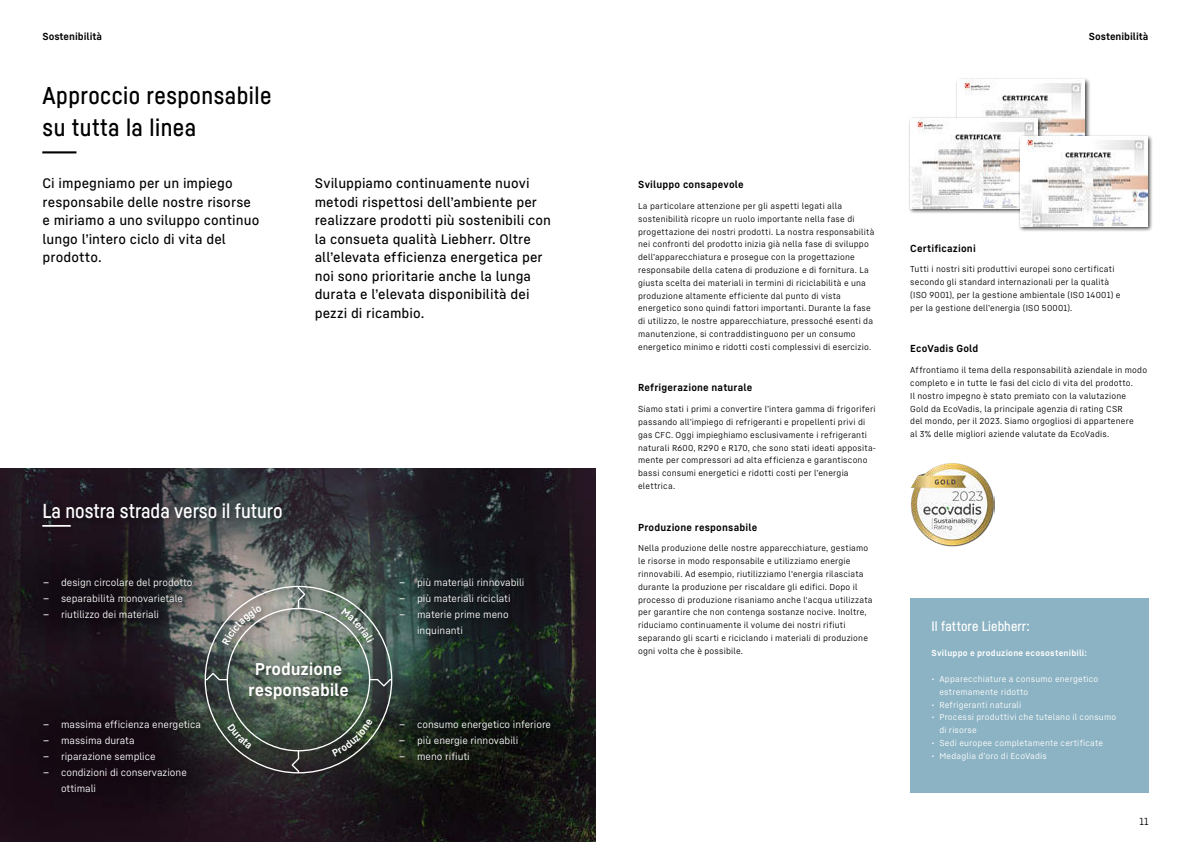
<style>
.page{position:relative;width:1191px;height:842px;background:#fff}
.page>*{position:absolute;margin:0;border:0;box-sizing:border-box;transform-origin:0 0}
.t1{font:24px/31.5px "Liebherr Head Regular 2";letter-spacing:.02em;color:#000}
.t2{font:20px/20px "Liebherr Head Regular 2";color:#fff}
.t3{font:16.8px/20.2px "Liebherr Text Bold 2";letter-spacing:-.005em;color:#fff;text-align:center}
.t4{font:500 13.5px/18.5px "Liebherr Text";letter-spacing:.005em;color:#000}
.t5{font:13.5px "Liebherr Head Regular 2";letter-spacing:.01em;color:#fff}
.t6{font:10px/16px "Liebherr Text Regular 2";color:#fff}
.t7{font:700 10px "Liebherr Text";letter-spacing:.015em;color:#000}
.t8{font:10px "Liebherr Text Regular 2";color:#000}
.t9{font:8.5px/12.8px "Liebherr Text Regular 2";letter-spacing:.02em;color:#000}
.t10{font:8.5px/12.8px "Liebherr Text Regular 2";letter-spacing:.02em;color:#fff}
.t11{font:700 8.5px "Liebherr Text";letter-spacing:.025em;color:#fff}
.s1{font-family:"Liebherr Head Regular 2"}
</style>
<div class="page">
<img style="left:910px;top:463px;width:84px;height:84px">
<img style="left:0;top:469px;width:595px;height:373px">
<div style="left:954px;top:77px;width:137px;height:98px;background:#000;opacity:.75"></div>
<img style="left:957px;top:79px;width:128px;height:55px">
<div style="left:907px;top:116px;width:136px;height:98px;background:#000;opacity:.75"></div>
<img style="left:910px;top:119px;width:127px;height:90px">
<div style="left:1018px;top:134px;width:135px;height:98px;background:#000;opacity:.75"></div>
<img style="left:1020px;top:136px;width:127px;height:90px">
<div style="left:200px;top:582px;width:200px;height:200px;background:#000;opacity:.5"></div>
<svg style="left:370px;top:678px;width:20px;height:10px"></svg>
<svg style="left:207px;top:672px;width:20px;height:9px"></svg>
<svg style="left:296px;top:588px;width:10px;height:20px"></svg>
<svg style="left:290px;top:751px;width:10px;height:20px"></svg>
<div style="left:396px;top:575px;width:136px;height:68px;background:#000;opacity:.5"></div>
<div style="left:40px;top:575px;width:160px;height:51px;background:#000;opacity:.5"></div>
<div style="left:396px;top:717px;width:162px;height:51px;background:#000;opacity:.5"></div>
<div style="left:40px;top:716px;width:168px;height:84px;background:#000;opacity:.5"></div>
<div style="left:39px;top:499px;width:251px;height:36px;background:#000;opacity:.5"></div>
<div style="left:910px;top:598px;width:238px;height:195px;background:#8cb3c3"></div>
<svg style="left:227px;top:723px;width:25px;height:26px"></svg>
<svg style="left:332px;top:719px;width:41px;height:38px;background:#394637"></svg>
<svg style="left:341px;top:608px;width:33px;height:35px"></svg>
<svg style="left:222px;top:605px;width:40px;height:40px;background:#908d89"></svg>
<p class="t7" style="left:43px;top:30px;width:61px">Sostenibilità</p>
<h1 class="t1" style="left:43px;top:79px;width:231px">Approccio responsabile su tutta la linea<br>---</h1>
<h3 class="t4" style="left:43px;top:174px;width:218px">Ci impegniamo per un impiego responsabile delle nostre risorse e miriamo a uno sviluppo continuo lungo l’intero ciclo di vita del prodotto.</h3>
<p class="t4" style="left:315px;top:174px;width:238px">Sviluppiamo continuamente nuovi metodi rispettosi dell’ambiente per realizzare prodotti più sostenibili con la consueta qualità Liebherr. Oltre all’elevata efficienza energetica per noi sono prioritarie anche la lunga durata e l’elevata disponibilità dei pezzi di ricambio.</p>
<h2 class="t2" style="left:43px;top:500px;width:241px">La nostra strada verso il futuro ---</h2>
<p class="t6" style="left:43px;top:574px;width:151px"><span class="s1">—</span> design circolare del prodotto</p>
<p class="t6" style="left:43px;top:590px;width:141px"><span class="s1">—</span> separabilità monovarietale</p>
<p class="t6" style="left:43px;top:606px;width:117px"><span class="s1">—</span> riutilizzo dei materiali</p>
<p class="t6" style="left:399px;top:574px;width:127px"><span class="s1">—</span> più materiali rinnovabili</p>
<p class="t6" style="left:399px;top:590px;width:113px"><span class="s1">—</span> più materiali riciclati</p>
<p class="t6" style="left:417px;top:606px;width:93px;text-indent:-18px"><span class="s1">—</span> materie prime meno inquinanti</p>
<p class="t6" style="left:43px;top:716px;width:159px"><span class="s1">—</span> massima efficienza energetica</p>
<p class="t6" style="left:43px;top:732px;width:93px"><span class="s1">—</span> massima durata</p>
<p class="t6" style="left:43px;top:748px;width:114px"><span class="s1">—</span> riparazione semplice</p>
<p class="t6" style="left:61px;top:764px;width:127px;text-indent:-18px"><span class="s1">—</span> condizioni di conservazione ottimali</p>
<h3 class="t3" style="left:248px;top:659px;width:102px">Produzione responsabile</h3>
<p class="t6" style="left:399px;top:716px;width:153px"><span class="s1">—</span> consumo energetico inferiore</p>
<p class="t6" style="left:399px;top:732px;width:121px"><span class="s1">—</span> più energie rinnovabili</p>
<p class="t6" style="left:399px;top:748px;width:72px"><span class="s1">—</span> meno rifiuti</p>
<p class="t7" style="left:1088px;top:30px;width:61px">Sostenibilità</p>
<p class="t7" style="left:638px;top:178px;width:107px">Sviluppo consapevole</p>
<p class="t9" style="left:638px;top:199px;width:238px">La particolare attenzione per gli aspetti legati alla sostenibilità ricopre un ruolo importante nella fase di progettazione dei nostri prodotti. La nostra responsabilità nei confronti del prodotto inizia già nella fase di sviluppo dell’apparecchiatura e prosegue con la progettazione responsabile della catena di produzione e di fornitura. La giusta scelta dei materiali in termini di riciclabilità e una produzione altamente efficiente dal punto di vista energetico sono quindi fattori importanti. Durante la fase di utilizzo, le nostre apparecchiature, pressoché esenti da manutenzione, si contraddistinguono per un consumo energetico minimo e ridotti costi complessivi di esercizio.</p>
<p class="t7" style="left:638px;top:381px;width:116px">Refrigerazione naturale</p>
<p class="t9" style="left:638px;top:402px;width:239px">Siamo stati i primi a convertire l’intera gamma di frigoriferi passando all’impiego di refrigeranti e propellenti privi di gas CFC. Oggi impieghiamo esclusivamente i refrigeranti naturali R600, R290 e R170, che sono stati ideati apposita&shy;mente per compressori ad alta efficienza e garantiscono bassi consumi energetici e ridotti costi per l’energia elettrica.</p>
<p class="t7" style="left:638px;top:520px;width:121px">Produzione responsabile</p>
<p class="t9" style="left:638px;top:542px;width:236px">Nella produzione delle nostre apparecchiature, gestiamo le risorse in modo responsabile e utilizziamo energie rinnovabili. Ad esempio, riutilizziamo l'energia rilasciata durante la produzione per riscaldare gli edifici. Dopo il processo di produzione risaniamo anche l'acqua utilizzata per garantire che non contenga sostanze nocive. Inoltre, riduciamo continuamente il volume dei nostri rifiuti separando gli scarti e riciclando i materiali di produzione ogni volta che è possibile.</p>
<p class="t7" style="left:910px;top:241px;width:67px">Certificazioni</p>
<p class="t9" style="left:910px;top:262px;width:212px">Tutti i nostri siti produttivi europei sono certificati secondo gli standard internazionali per la qualità (ISO 9001), per la gestione ambientale (ISO 14001) e per la gestione dell’energia (ISO 50001).</p>
<p class="t7" style="left:910px;top:342px;width:70px">EcoVadis Gold</p>
<p class="t9" style="left:910px;top:363px;width:238px">Affrontiamo il tema della responsabilità aziendale in modo completo e in tutte le fasi del ciclo di vita del prodotto.<br>Il nostro impegno è stato premiato con la valutazione<br>Gold da EcoVadis, la principale agenzia di rating CSR<br>del mondo, per il 2023. Siamo orgogliosi di appartenere<br>al 3% delle migliori aziende valutate da EcoVadis.</p>
<h3 class="t5" style="left:931px;top:618px;width:100px">Il fattore Liebherr:</h3>
<p class="t11" style="left:931px;top:648px;width:157px">Sviluppo e produzione ecosostenibili:</p>
<p class="t10" style="left:939px;top:672px;width:160px;text-indent:-8px">• Apparecchiature a consumo energetico estremamente ridotto</p>
<p class="t10" style="left:931px;top:698px;width:91px">• Refrigeranti naturali</p>
<p class="t10" style="left:939px;top:711px;width:178px;text-indent:-8px">• Processi produttivi che tutelano il consumo di risorse</p>
<p class="t10" style="left:931px;top:736px;width:173px">• Sedi europee completamente certificate</p>
<p class="t10" style="left:931px;top:749px;width:117px">• Medaglia d’oro di EcoVadis</p>
<p class="t8" style="left:1139px;top:815px;width:10px">11</p>
</div>
